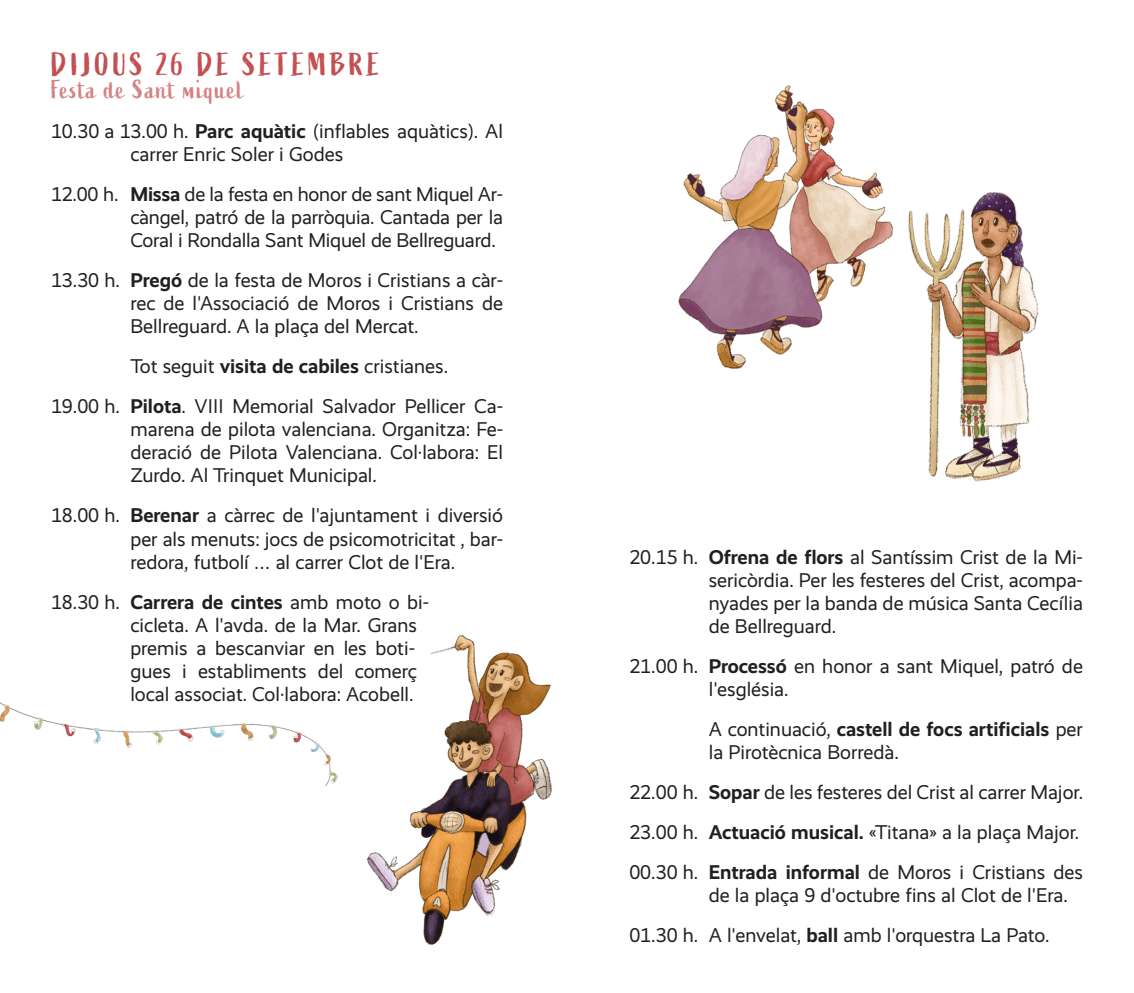
<style>
.page{position:relative;width:1134px;height:993px;background:#fff}
.page>*{position:absolute;margin:0;border:0;box-sizing:border-box;transform-origin:0 0}
.t1{font:32px "Active";letter-spacing:.105em;color:#c35052}
.t2{font:26px "Active";letter-spacing:.05em;color:#d48385}
.t3{font:20px/23px "Realist";color:#231f20}
.s1{font-weight:700}
</style>
<div class="page">
<img style="left:0;top:702px;width:284px;height:46px">
<img style="left:678px;top:85px;width:178px;height:284px">
<img style="left:856px;top:172px;width:183px;height:310px">
<img style="left:284px;top:635px;width:268px;height:310px">
<h1 class="t1" style="left:51px;top:46px;width:330px">DIJOUS 26 DE SETEMBRE</h1>
<h2 class="t2" style="left:51px;top:75px;width:193px">Festa de Sant miquel</h2>
<p class="t3" style="left:130px;top:120px;width:374px;text-indent:-79px">10.30 a 13.00 h. <span class="s1">Parc aquàtic</span> (inflables aquàtics). Al carrer Enric Soler i Godes</p>
<p class="t3" style="left:130px;top:183px;width:374px;text-align:justify;text-indent:-79px">12.00 h. <span class="s1">Missa</span> de la festa en honor de sant Miquel Ar&shy;càngel, patró de la parròquia. Cantada per la Coral i Rondalla Sant Miquel de Bellreguard.</p>
<p class="t3" style="left:130px;top:269px;width:374px;text-align:justify;text-indent:-79px">13.30 h. <span class="s1">Pregó</span> de la festa de Moros i Cristians a càr&shy;rec de l'Associació de Moros i Cristians de Bellreguard. A la plaça del Mercat.</p>
<p class="t3" style="left:51px;top:346px;width:454px;line-height:40px;text-indent:79px">Tot seguit <span class="s1">visita de cabiles</span> cristianes.<br>19.00 h. <span class="s1">Pilota</span>. VIII Memorial Salvador Pellicer Ca-</p>
<p class="t3" style="left:130px;top:418px;width:374px;text-align:justify">marena de pilota valenciana. Organitza: Fe&shy;deració de Pilota Valenciana. Col·labora: El Zurdo. Al Trinquet Municipal.</p>
<p class="t3" style="left:130px;top:504px;width:374px;text-align:justify;text-indent:-79px">18.00 h. <span class="s1">Berenar</span> a càrrec de l'ajuntament i diversió per als menuts: jocs de psicomotricitat , bar&shy;redora, futbolí … al carrer Clot de l'Era.</p>
<p class="t3" style="left:130px;top:590px;width:300px;text-indent:-79px">18.30 h. <span class="s1">Carrera de cintes</span> amb moto o bi&shy;cicleta. A l'avda. de la Mar. Grans premis a bescanviar en les boti&shy;gues i establiments del comerç local associat. Col·labora: Acobell.</p>
<p class="t3" style="left:709px;top:545px;width:376px;text-align:justify;text-indent:-79px">20.15 h. <span class="s1">Ofrena de flors</span> al Santíssim Crist de la Mi&shy;sericòrdia. Per les festeres del Crist, acompa&shy;nyades per la banda de música Santa Cecília de Bellreguard.</p>
<p class="t3" style="left:709px;top:654px;width:376px;text-indent:-79px">21.00 h. <span class="s1">Processó</span> en honor a sant Miquel, patró de l'església.</p>
<p class="t3" style="left:709px;top:717px;width:376px">A continuació, <span class="s1">castell de focs artificials</span> per la Pirotècnica Borredà.</p>
<p class="t3" style="left:629px;top:771px;width:455px;line-height:40px">22.00 h. <span class="s1">Sopar</span> de les festeres del Crist al carrer Major.<br>23.00 h. <span class="s1">Actuació musical.</span> «Titana» a la plaça Major.<br>00.30 h. <span class="s1">Entrada informal</span> de Moros i Cristians des</p>
<p class="t3" style="left:629px;top:874px;width:440px;line-height:40px;text-indent:79px">de la plaça 9 d'octubre fins al Clot de l'Era.<br>01.30 h. A l'envelat, <span class="s1">ball</span> amb l'orquestra La Pato.</p>
</div>
